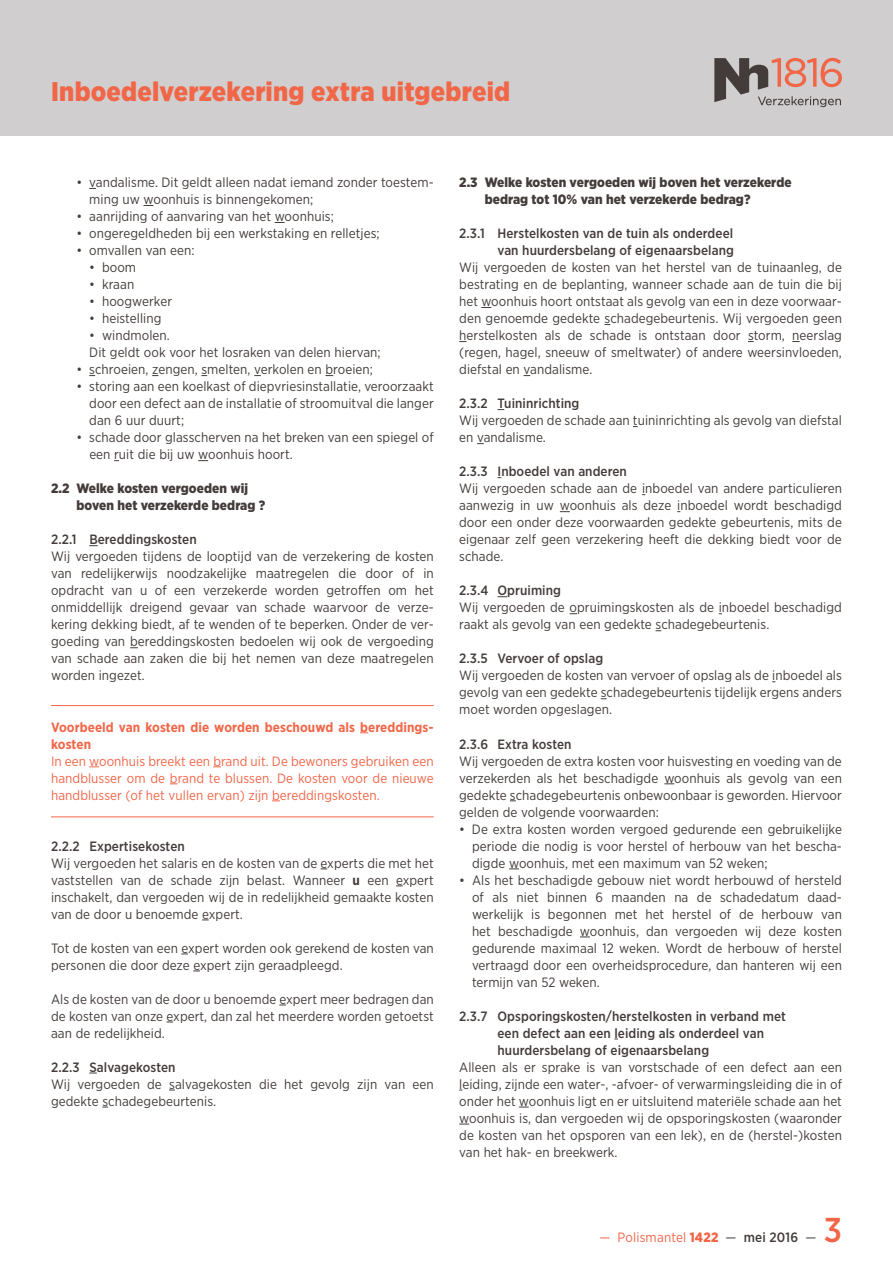
<style>
.page{position:relative;width:893px;height:1263px;background:#fff}
.page>*{position:absolute;margin:0;border:0;box-sizing:border-box;transform-origin:0 0}
.t1{font:500 34.5px "Gotham Narrow";color:#f26648}
.t2{font:900 27px "Gotham Narrow";letter-spacing:.01em;color:#f26648}
.t3{font:13.5px/17px "Gotham Narrow";letter-spacing:.005em;color:#443c3a;text-align:justify}
.t4{font:500 13.5px/17px "Gotham Narrow";letter-spacing:.005em;color:#443c3a;text-align:right}
.t5{font:13.5px/17px "Gotham Narrow";letter-spacing:.005em;color:#f26648;text-align:justify}
.t6{font:900 13.5px/17px "Gotham Narrow";letter-spacing:.005em;color:#443c3a}
.t7{font:700 13.5px/17px "Gotham Narrow";letter-spacing:.005em;color:#f26648}
.s1{font-weight:700}
.s2{font-weight:900}
.s3{color:#443c3a}
.s4{font-weight:500;color:#443c3a}
</style>
<div class="page">
<hr style="left:51px;top:705px;width:383px;height:1px;background:#f26648">
<hr style="left:51px;top:816px;width:383px;height:1px;background:#f26648">
<div style="left:0;top:0;width:893px;height:136px;background:#d0cece"></div>
<svg style="left:714px;top:58px;width:128px;height:49px"></svg>
<h2 class="t2" style="left:51px;top:73px;width:461px">Inboedelverzekering extra uitgebreid</h2>
<p class="t3" style="left:89px;top:174px;width:346px;text-indent:-13px">• vandalisme. Dit geldt alleen nadat iemand zonder toestem&shy;ming uw woonhuis is binnengekomen;</p>
<p class="t3" style="left:77px;top:208px;width:259px">• aanrijding of aanvaring van het woonhuis;</p>
<p class="t3" style="left:77px;top:225px;width:305px">• ongeregeldheden bij een werkstaking en relletjes;</p>
<p class="t3" style="left:77px;top:242px;width:119px">• omvallen van een:</p>
<p class="t3" style="left:89px;top:259px;width:48px">• boom</p>
<p class="t3" style="left:89px;top:276px;width:46px">• kraan</p>
<p class="t3" style="left:89px;top:293px;width:84px">• hoogwerker</p>
<p class="t3" style="left:89px;top:310px;width:74px">• heistelling</p>
<p class="t3" style="left:89px;top:327px;width:293px">• windmolen.<br>Dit geldt ook voor het losraken van delen hiervan;</p>
<p class="t3" style="left:77px;top:361px;width:298px">• schroeien, zengen, smelten, verkolen en broeien;</p>
<p class="t3" style="left:89px;top:378px;width:346px;text-indent:-13px">• storing aan een koelkast of diepvriesinstallatie, veroorzaakt door een defect aan de installatie of stroomuitval die langer dan 6 uur duurt;</p>
<p class="t3" style="left:89px;top:429px;width:346px;text-indent:-13px">• schade door glasscherven na het breken van een spiegel of een ruit die bij uw woonhuis hoort.</p>
<p class="t6" style="left:77px;top:480px;width:190px;text-indent:-26px">2.2 Welke kosten vergoeden wij boven het verzekerde bedrag ?</p>
<p class="t4" style="left:51px;top:531px;width:147px">2.2.1 Bereddingskosten</p>
<p class="t3" style="left:51px;top:548px;width:384px">Wij vergoeden tijdens de looptijd van de verzekering de kosten van redelijkerwijs noodzakelijke maatregelen die door of in opdracht van u of een verzekerde worden getroffen om het onmiddellijk dreigend gevaar van schade waarvoor de verze&shy;kering dekking biedt, af te wenden of te beperken. Onder de ver&shy;goeding van bereddingskosten bedoelen wij ook de vergoeding van schade aan zaken die bij het nemen van deze maatregelen worden ingezet.</p>
<p class="t7" style="left:51px;top:718px;width:384px">Voorbeeld van kosten die worden beschouwd als bereddings&shy;kosten</p>
<p class="t5" style="left:51px;top:752px;width:384px">In een woonhuis breekt een brand uit. De bewoners gebruiken een handblusser om de brand te blussen. De kosten voor de nieuwe handblusser (of het vullen ervan) zijn bereddingskosten.</p>
<p class="t4" style="left:51px;top:837px;width:135px">2.2.2 Expertisekosten</p>
<p class="t3" style="left:51px;top:854px;width:384px">Wij vergoeden het salaris en de kosten van de experts die met het vaststellen van de schade zijn belast. Wanneer <span class="s1">u</span> een expert inschakelt, dan vergoeden wij de in redelijkheid gemaakte kosten van de door u benoemde expert.</p>
<p class="t3" style="left:51px;top:939px;width:384px">Tot de kosten van een expert worden ook gerekend de kosten van personen die door deze expert zijn geraadpleegd.</p>
<p class="t3" style="left:51px;top:990px;width:384px">Als de kosten van de door u benoemde expert meer bedragen dan de kosten van onze expert, dan zal het meerdere worden getoetst aan de redelijkheid.</p>
<p class="t4" style="left:51px;top:1058px;width:126px">2.2.3 Salvagekosten</p>
<p class="t3" style="left:51px;top:1075px;width:384px">Wij vergoeden de salvagekosten die het gevolg zijn van een gedekte schadegebeurtenis.</p>
<p class="t6" style="left:485px;top:174px;width:308px;text-indent:-26px">2.3 Welke kosten vergoeden wij boven het verzekerde bedrag tot 10% van het verzekerde bedrag?</p>
<p class="t4" style="left:459px;top:225px;width:276px">2.3.1 Herstelkosten van de tuin als onderdeel van huurdersbelang of eigenaarsbelang</p>
<p class="t3" style="left:459px;top:259px;width:384px">Wij vergoeden de kosten van het herstel van de tuinaanleg, de bestrating en de beplanting, wanneer schade aan de tuin die bij het woonhuis hoort ontstaat als gevolg van een in deze voorwaar&shy;den genoemde gedekte schadegebeurtenis. Wij vergoeden geen herstelkosten als de schade is ontstaan door storm, neerslag (regen, hagel, sneeuw of smeltwater) of andere weersinvloeden, diefstal en vandalisme.</p>
<p class="t4" style="left:459px;top:395px;width:122px">2.3.2 Tuininrichting</p>
<p class="t3" style="left:459px;top:412px;width:384px">Wij vergoeden de schade aan tuininrichting als gevolg van diefstal en vandalisme.</p>
<p class="t4" style="left:459px;top:463px;width:169px">2.3.3 Inboedel van anderen</p>
<p class="t3" style="left:459px;top:480px;width:384px">Wij vergoeden schade aan de inboedel van andere particulieren aanwezig in uw woonhuis als deze inboedel wordt beschadigd door een onder deze voorwaarden gedekte gebeurtenis, mits de eigenaar zelf geen verzekering heeft die dekking biedt voor de schade.</p>
<p class="t4" style="left:459px;top:582px;width:103px">2.3.4 Opruiming</p>
<p class="t3" style="left:459px;top:599px;width:384px">Wij vergoeden de opruimingskosten als de inboedel beschadigd raakt als gevolg van een gedekte schadegebeurtenis.</p>
<p class="t4" style="left:459px;top:650px;width:146px">2.3.5 Vervoer of opslag</p>
<p class="t3" style="left:459px;top:667px;width:384px">Wij vergoeden de kosten van vervoer of opslag als de inboedel als gevolg van een gedekte schadegebeurtenis tijdelijk ergens anders moet worden opgeslagen.</p>
<p class="t4" style="left:459px;top:735px;width:114px">2.3.6 Extra kosten</p>
<p class="t3" style="left:459px;top:752px;width:384px">Wij vergoeden de extra kosten voor huisvesting en voeding van de verzekerden als het beschadigde woonhuis als gevolg van een gedekte schadegebeurtenis onbewoonbaar is geworden. Hiervoor gelden de volgende voorwaarden:</p>
<p class="t3" style="left:472px;top:820px;width:371px;text-indent:-13px">• De extra kosten worden vergoed gedurende een gebruikelijke periode die nodig is voor herstel of herbouw van het bescha&shy;digde woonhuis, met een maximum van 52 weken;</p>
<p class="t3" style="left:472px;top:871px;width:371px;text-indent:-13px">• Als het beschadigde gebouw niet wordt herbouwd of hersteld of als niet binnen 6 maanden na de schadedatum daad&shy;werkelijk is begonnen met het herstel of de herbouw van het beschadigde woonhuis, dan vergoeden wij deze kosten gedurende maximaal 12 weken. Wordt de herbouw of herstel vertraagd door een overheidsprocedure, dan hanteren wij een termijn van 52 weken.</p>
<p class="t4" style="left:497px;top:1007px;width:290px;text-align:left;text-indent:-38px">2.3.7 Opsporingskosten/herstelkosten in verband met een defect aan een leiding als onderdeel van huurdersbelang of eigenaarsbelang</p>
<p class="t3" style="left:459px;top:1058px;width:384px">Alleen als er sprake is van vorstschade of een defect aan een leiding, zijnde een water-, -afvoer- of verwarmingsleiding die in of onder het woonhuis ligt en er uitsluitend materiële schade aan het woonhuis is, dan vergoeden wij de opsporingskosten (waaronder de kosten van het opsporen van een lek), en de (herstel-)kosten van het hak- en breekwerk.</p>
<p class="t5" style="left:599px;top:1228px;width:219px">— Polismantel <span class="s2">1422</span> <span class="s3">—</span> <span class="s4">mei 2016</span> <span class="s3">—</span></p>
<h1 class="t1" style="left:824px;top:1208px;width:20px">3</h1>
</div>
